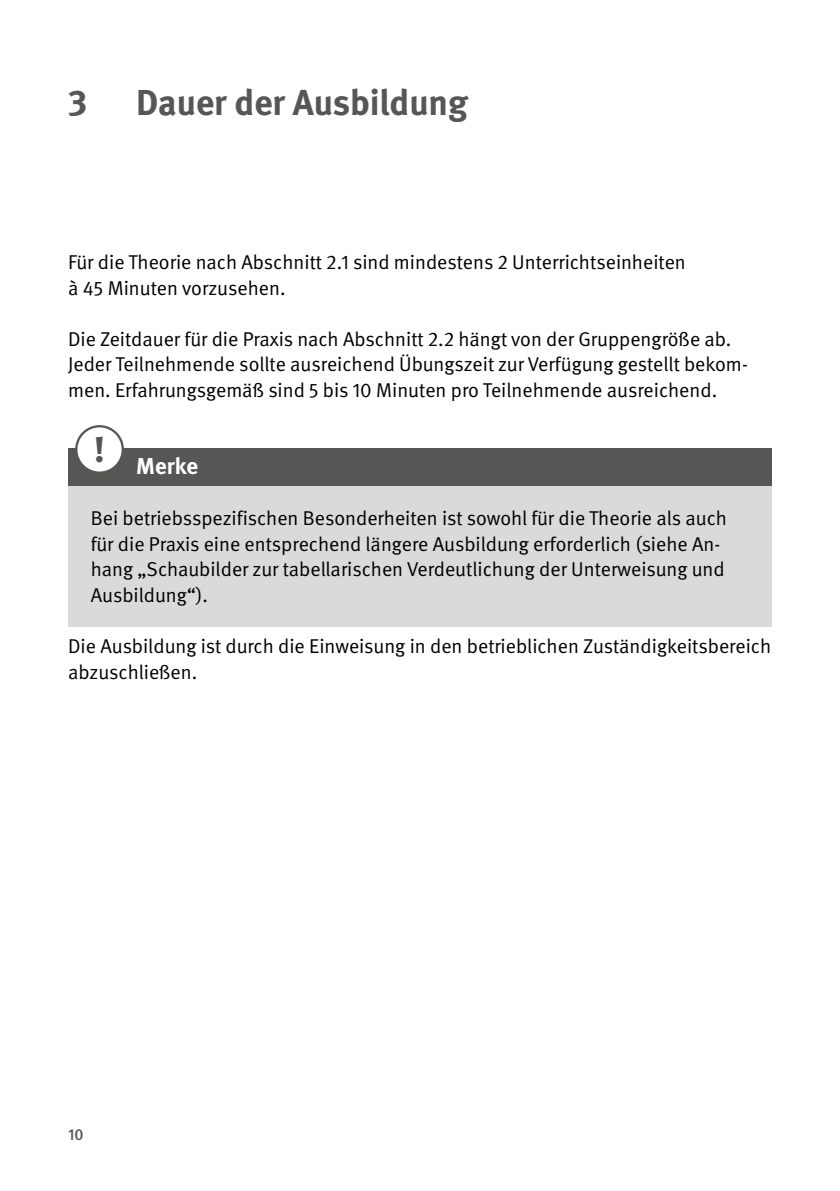
<style>
.page{position:relative;width:840px;height:1191px;background:#fff}
.page>*{position:absolute;margin:0;border:0;box-sizing:border-box;transform-origin:0 0}
.t1{font:700 36px "DGUV Meta";color:#565655}
.t2{font:700 36px "DGUV Meta Serif";color:#565655}
.STG_Titel__es_gilt{font:700 23px "DGUV Meta";color:#fff}
.FT{font:20px/25.6px "DGUV Meta";color:#000}
.STG_FT__es_gilt{font:20px/25.6px "DGUV Meta";color:#000}
.t3{font:500 16px "DGUV Meta";color:#565655}
</style>
<div class="page">
<div style="left:68px;top:448px;width:703px;height:38px;background:#565655"></div>
<div style="left:68px;top:486px;width:703px;height:140px;background:#d9dada"></div>
<div style="left:76px;top:426px;width:47px;height:47px;background:#fff;border-radius:50%"></div>
<div style="left:75px;top:425px;width:49px;height:49px;border:2px solid #565655;border-radius:50%"></div>
<h1 class="t1" style="left:68px;top:81px;width:21px">3</h1>
<h1 class="t1" style="left:136px;top:81px;width:333px">Dauer der Ausbildung</h1>
<p class="FT" style="left:68px;top:250px;width:619px">Für die Theorie nach Abschnitt 2.1 sind mindestens 2 Unterrichtseinheiten à 45 Minuten vorzusehen.</p>
<p class="FT" style="left:68px;top:326px;width:680px">Die Zeitdauer für die Praxis nach Abschnitt 2.2 hängt von der Gruppengröße ab.<br>Jeder Teilnehmende sollte ausreichend Übungszeit zur Verfügung gestellt bekom&shy;men. Erfahrungsgemäß sind 5 bis 10 Minuten pro Teilnehmende ausreichend.</p>
<h1 class="t2" style="left:94px;top:427px;width:13px">!</h1>
<h3 class="STG_Titel__es_gilt" style="left:136px;top:452px;width:63px">Merke</h3>
<p class="STG_FT__es_gilt" style="left:91px;top:506px;width:637px">Bei betriebsspezifischen Besonderheiten ist sowohl für die Theorie als auch für die Praxis eine entsprechend längere Ausbildung erforderlich (siehe An&shy;hang „Schaubilder zur tabellarischen Verdeutlichung der Unterweisung und Ausbildung“).</p>
<p class="FT" style="left:68px;top:634px;width:704px">Die Ausbildung ist durch die Einweisung in den betrieblichen Zuständigkeitsbereich abzuschließen.</p>
<p class="t3" style="left:68px;top:1124px;width:17px">10</p>
</div>
